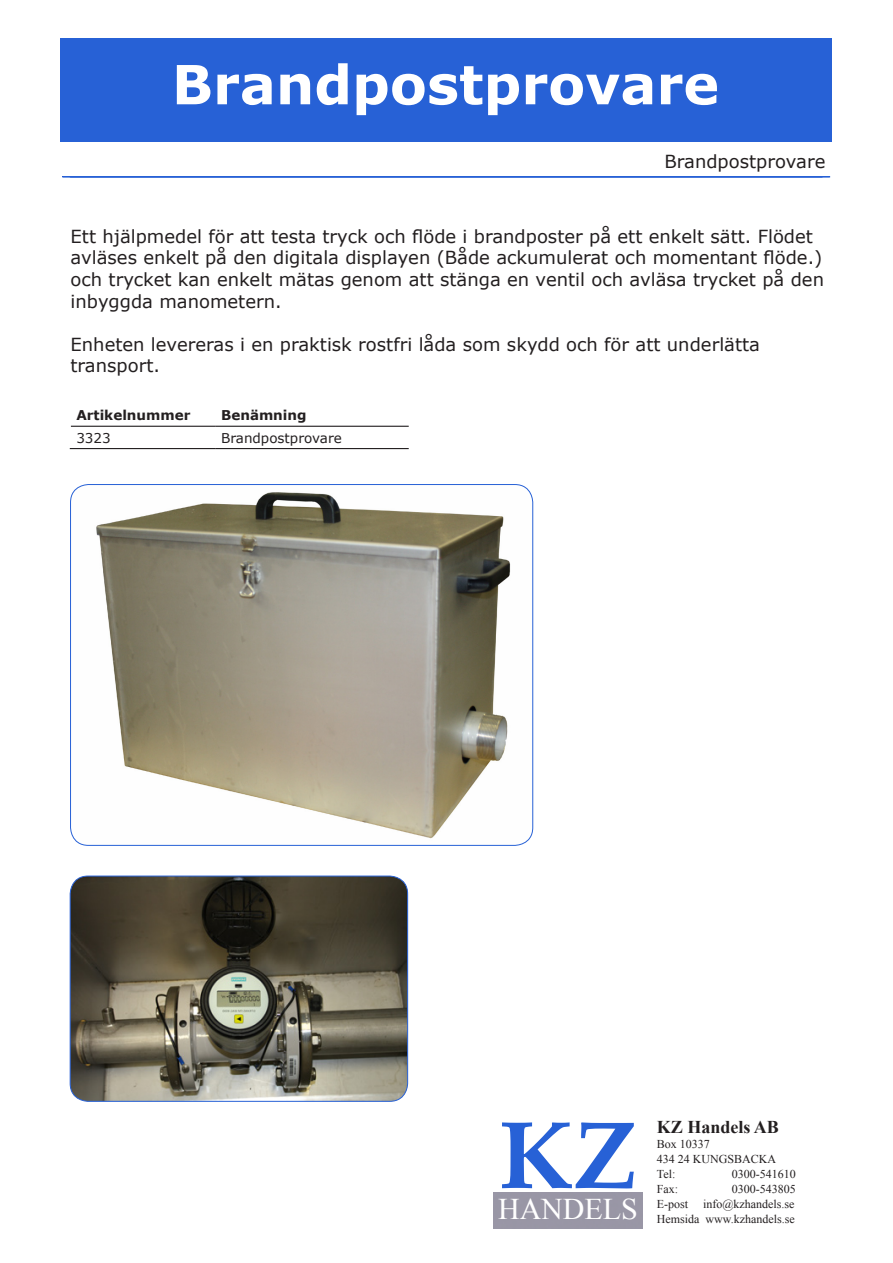
<style>
.page{position:relative;width:893px;height:1263px;background:#fff}
.page>*{position:absolute;margin:0;border:0;box-sizing:border-box;transform-origin:0 0}
.t1{font:700 96px "Book Antiqua";color:#2761d6}
.t2{font:700 54px "Verdana";color:#fff}
.t3{font:30px "Times New Roman";color:#fff}
.t4{font:18px/21.6px "Verdana";color:#231f20}
.t5{font:700 18px "Times New Roman";color:#231f20}
.t6{font:700 13.5px "Verdana";color:#231f20}
.t7{font:13.5px "Verdana";color:#231f20}
.t8{font:12px "Times New Roman";color:#231f20}
</style>
<div class="page">
<img style="left:63px;top:177px;width:479px;height:1px">
<div style="left:62px;top:176px;width:768px;height:1px;border:1px solid #2761d6"></div>
<img style="left:70px;top:876px;width:338px;height:225px">
<div style="left:70px;top:876px;width:338px;height:226px;border:1px solid #2761d6;border-radius:18px"></div>
<hr style="left:70px;top:448px;width:145px;height:1px;background:#231f20">
<hr style="left:215px;top:448px;width:194px;height:1px;background:#231f20">
<hr style="left:71px;top:426px;width:144px;height:1px;background:#231f20">
<hr style="left:215px;top:426px;width:194px;height:1px;background:#231f20">
<img style="left:71px;top:484px;width:462px;height:361px">
<div style="left:60px;top:39px;width:771px;height:103px;background:#2761d6"></div>
<p class="t2" style="left:172px;top:46px;width:549px">Brandpostprovare</p>
<p class="t4" style="left:664px;top:150px;width:162px">Brandpostprovare</p>
<p class="t4" style="left:71px;top:225px;width:755px">Ett hjälpmedel för att testa tryck och flöde i brandposter på ett enkelt sätt. Flödet avläses enkelt på den digitala displayen (Både ackumulerat och momentant flöde.) och trycket kan enkelt mätas genom att stänga en ventil och avläsa trycket på den inbyggda manometern.</p>
<p class="t4" style="left:71px;top:333px;width:691px">Enheten levereras i en praktisk rostfri låda som skydd och för att underlätta</p>
<p class="t4" style="left:71px;top:355px;width:91px">transport.</p>
<p class="t6" style="left:76px;top:406px;width:116px">Artikelnummer</p>
<p class="t6" style="left:221px;top:406px;width:87px">Benämning</p>
<p class="t7" style="left:76px;top:428px;width:36px">3323</p>
<p class="t7" style="left:221px;top:428px;width:122px">Brandpostprovare</p>
<p class="t1" style="left:499px;top:1090px;width:140px">KZ</p>
<p class="t3" style="left:498px;top:1189px;width:141px">HANDELS</p>
<p class="t5" style="left:657px;top:1115px;width:124px">KZ Handels AB</p>
<p class="t8" style="left:657px;top:1136px;width:55px">Box 10337</p>
<p class="t8" style="left:657px;top:1151px;width:121px">434 24 KUNGSBACKA</p>
<p class="t8" style="left:657px;top:1166px;width:20px">Tel:</p>
<p class="t8" style="left:732px;top:1166px;width:65px">0300-541610</p>
<p class="t8" style="left:657px;top:1181px;width:23px">Fax:</p>
<p class="t8" style="left:732px;top:1181px;width:65px">0300-543805</p>
<p class="t8" style="left:657px;top:1196px;width:139px">E-post info@kzhandels.se</p>
<p class="t8" style="left:657px;top:1211px;width:139px">Hemsida www.kzhandels.se</p>
</div>
